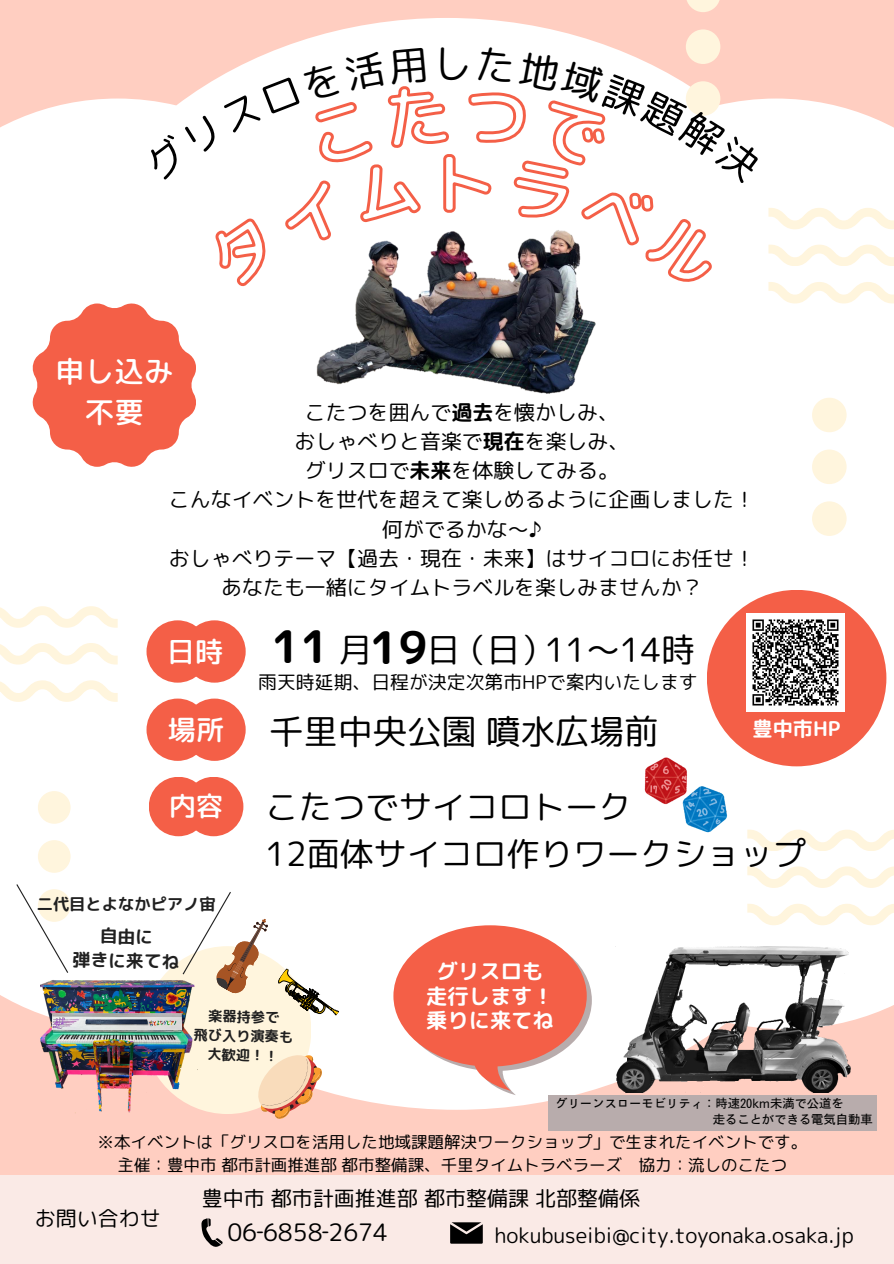
<style>
.page{position:relative;width:894px;height:1264px;background:#fff}
.page>*{position:absolute;margin:0;border:0;box-sizing:border-box;transform-origin:0 0}
.t1{font:45px "rounded mplus 1 p bold";color:#000}
.t2{font:39.75px "rounded mplus 1 p regular";color:#000}
.t3{font:34.5px "rounded mplus 1 p regular";color:#000}
.t4{font:33.45px "rounded mplus 1 p regular";color:#000}
.t5{font:33.3px "rounded mplus 1 p regular";color:#000}
.t6{font:29.55px "rounded mplus 1 p medium";color:#fff}
.t7{font:28.2px "rounded mplus 1 p medium";color:#fff}
.t8{font:26.85px "rounded mplus 1 p medium";color:#fff}
.t9{font:24px "rounded mplus 1 p regular";color:#000}
.t10{font:21.3px "rounded mplus 1 p bold";color:#fff}
.t11{font:21px "rounded mplus 1 p regular";color:#000}
.t12{font:20.1px "rounded mplus 1 p bold";color:#fff}
.t13{font:18.9px "rounded mplus 1 p regular";color:#000}
.t14{font:17.7px "rounded mplus 1 p bold";color:#202020}
.t15{font:16.5px "rounded mplus 1 p regular";color:#000}
.t16{font:16.2px "rounded mplus 1 p bold";color:#202020}
.t17{font:14.25px "rounded mplus 1 p bold";color:#202020}
.t18{font:12.3px "Motoya Gothic Std W3";color:#000}
.s1{font-family:"rounded mplus 1 p bold"}
</style>
<div class="page">
<div style="left:0;top:0;width:893px;height:1263px;background:#ffcec1"></div>
<div style="left:0;top:685px;width:893px;height:424px;background:#fff"></div>
<div style="left:143px;top:946px;width:168px;height:167px;background:#fff5dd;border-radius:50%"></div>
<div style="left:0;top:113px;width:893px;height:572px;background:#fff"></div>
<div style="left:146px;top:620px;width:63px;height:62px;background:#f45f47;border-radius:50%"></div>
<div style="left:183px;top:620px;width:62px;height:62px;background:#f45f47;border-radius:50%"></div>
<div style="left:146px;top:698px;width:63px;height:63px;background:#f45f47;border-radius:50%"></div>
<div style="left:183px;top:698px;width:62px;height:63px;background:#f45f47;border-radius:50%"></div>
<div style="left:0;top:1174px;width:893px;height:89px;background:#faeae6"></div>
<svg style="left:201px;top:1218px;width:22px;height:29px"></svg>
<svg style="left:0;top:606px;width:118px;height:21px;background:#fffaee"></svg>
<svg style="left:0;top:643px;width:118px;height:21px;background:#fffaee"></svg>
<svg style="left:0;top:680px;width:118px;height:21px;background:#fffaee"></svg>
<svg style="left:747px;top:829px;width:146px;height:22px;background:#fffaee"></svg>
<svg style="left:747px;top:866px;width:146px;height:21px;background:#fffaee"></svg>
<svg style="left:747px;top:903px;width:146px;height:22px;background:#fffaef"></svg>
<div style="left:149px;top:776px;width:59px;height:60px;background:#f45f47;border-radius:50%"></div>
<div style="left:184px;top:776px;width:59px;height:60px;background:#f45f47;border-radius:50%"></div>
<svg style="left:450px;top:1222px;width:32px;height:21px"></svg>
<img style="left:41px;top:979px;width:156px;height:134px">
<svg style="left:15px;top:791px;width:55px;height:183px;background:#fcf9f3"></svg>
<img style="left:641px;top:751px;width:89px;height:89px">
<img style="left:615px;top:946px;width:238px;height:146px">
<svg style="left:181px;top:890px;width:158px;height:125px"></svg>
<svg style="left:254px;top:1052px;width:69px;height:67px"></svg>
<div style="left:706px;top:590px;width:180px;height:176px;background:#f45f47;border-radius:50%"></div>
<svg style="left:393px;top:925px;width:198px;height:170px;background:#f59485"></svg>
<div style="left:548px;top:1095px;width:328px;height:36px;background:#b8acac"></div>
<img style="left:746px;top:613px;width:98px;height:98px">
<svg style="left:102px;top:927px;width:49px;height:17px"></svg>
<svg style="left:33px;top:0;width:860px;height:536px;background:#f2e3e0"></svg>
<p class="t2" style="left:432px;top:35px;width:41px">し</p>
<p class="t6" style="left:55px;top:350px;width:120px">申し込み</p>
<p class="t6" style="left:85px;top:391px;width:61px">不要</p>
<p class="t11" style="left:305px;top:397px;width:315px">こたつを囲んで<span class="s1">過去</span>を懐かしみ、</p>
<p class="t11" style="left:294px;top:426px;width:336px">おしゃべりと音楽で<span class="s1">現在</span>を楽しみ、</p>
<p class="t11" style="left:305px;top:455px;width:315px">グリスロで<span class="s1">未来</span>を体験してみる。</p>
<p class="t11" style="left:169px;top:485px;width:587px">こんなイベントを世代を超えて楽しめるように企画しました！</p>
<p class="t11" style="left:382px;top:514px;width:161px">何がでるかな～♪</p>
<p class="t11" style="left:169px;top:543px;width:587px">おしゃべりテーマ【過去・現在・未来】はサイコロにお任せ！</p>
<p class="t11" style="left:221px;top:572px;width:483px">あなたも一緒にタイムトラベルを楽しみませんか？</p>
<p class="t7" style="left:167px;top:631px;width:58px">日時</p>
<p class="t7" style="left:168px;top:709px;width:58px">場所</p>
<p class="t8" style="left:169px;top:787px;width:55px">内容</p>
<p class="t16" style="left:37px;top:892px;width:180px">二代目とよなかピアノ宙</p>
<p class="t1" style="left:271px;top:614px;width:59px">11</p>
<p class="t4" style="left:339px;top:625px;width:35px">月</p>
<p class="t1" style="left:370px;top:615px;width:59px">19</p>
<p class="t4" style="left:427px;top:625px;width:35px">日</p>
<p class="t4" style="left:453px;top:625px;width:102px">（日）</p>
<p class="t4" style="left:544px;top:625px;width:152px">11〜14時</p>
<p class="t13" style="left:258px;top:669px;width:441px">雨天時延期、日程が決定次第市HPで案内いたします</p>
<p class="t3" style="left:269px;top:706px;width:391px">千里中央公園噴水広場前</p>
<p class="t12" style="left:752px;top:714px;width:89px">豊中市HP</p>
<p class="t5" style="left:265px;top:783px;width:368px">こたつでサイコロトーク</p>
<p class="t5" style="left:265px;top:829px;width:542px">12面体サイコロ作りワークショップ</p>
<p class="t14" style="left:73px;top:947px;width:108px;rotate:1deg">弾きに来てね</p>
<p class="t17" style="left:208px;top:1005px;width:72px;rotate:1deg">楽器持参で</p>
<p class="t17" style="left:194px;top:1024px;width:101px;rotate:1deg">飛び入り演奏も</p>
<p class="t17" style="left:208px;top:1044px;width:72px;rotate:1deg">大歓迎！！</p>
<p class="t10" style="left:436px;top:956px;width:108px">グリスロも</p>
<p class="t10" style="left:426px;top:980px;width:129px">走行します！</p>
<p class="t10" style="left:426px;top:1005px;width:129px">乗りに来てね</p>
<p class="t18" style="left:555px;top:1097px;width:290px">グリーンスローモビリティ：時速20km未満で公道を</p>
<p class="t18" style="left:712px;top:1113px;width:160px">走ることができる電気自動車</p>
<p class="t15" style="left:98px;top:1130px;width:711px">※本イベントは「グリスロを活用した地域課題解決ワークショップ」で生まれたイベントです。</p>
<p class="t15" style="left:117px;top:1152px;width:671px">主催：豊中市都市計画推進部都市整備課、千里タイムトラベラーズ 協力：流しのこたつ</p>
<p class="t11" style="left:35px;top:1203px;width:127px">お問い合わせ</p>
<p class="t11" style="left:202px;top:1183px;width:440px">豊中市都市計画推進部都市整備課北部整備係</p>
<p class="t9" style="left:227px;top:1214px;width:162px">06‐6858‐2674</p>
<p class="t11" style="left:494px;top:1220px;width:361px">hokubuseibi@city.toyonaka.osaka.jp</p>
</div>
